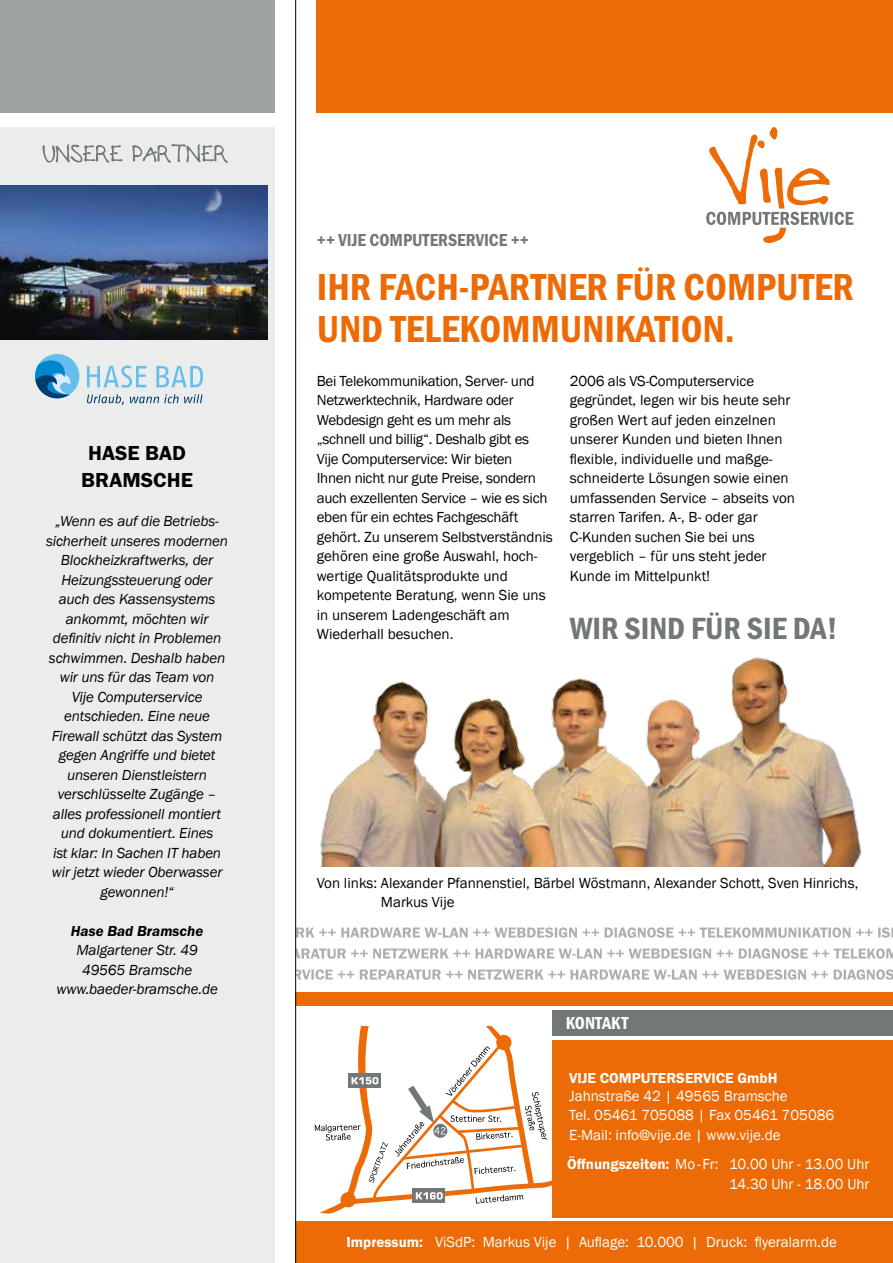
<style>
.page{position:relative;width:893px;height:1263px;background:#fff}
.page>*{position:absolute;margin:0;border:0;box-sizing:border-box;transform-origin:0 0}
.t1{font:39px/42px "Franklin Gothic URW Con Dem";color:#ed6b06}
.t2{font:31.8px "Franklin Gothic URW Con Dem";color:#727777}
.t3{font:21px/27px "Franklin Gothic URW Dem";color:#000;text-align:center}
.t4{font:18px "Franklin Gothic URW Con Dem";color:#727777}
.t5{font:18px "Franklin Gothic URW Con Dem";color:#fff}
.t6{font:italic 15px/19.5px "Franklin Gothic";letter-spacing:-.01em;color:#000;text-align:center}
.t7{font:15px/19.5px "Franklin Gothic";letter-spacing:-.02em;color:#000}
.t8{font:15px/19.5px "Franklin Gothic";color:#000}
.t9{font:15px/19.5px "Franklin Gothic";color:#fff}
.t10{font:15px "Franklin Gothic URW Dem";color:#fff}
.t11{font:15px "Franklin Gothic URW Dem Ita";color:#000}
.s1{font-family:"Franklin Gothic URW Dem"}
</style>
<div class="page">
<svg style="left:296px;top:969px;width:597px;height:11px"></svg>
<svg style="left:296px;top:948px;width:597px;height:11px"></svg>
<svg style="left:296px;top:927px;width:597px;height:11px"></svg>
<svg style="left:315px;top:1024px;width:240px;height:191px"></svg>
<div style="left:317px;top:0;width:576px;height:112px;background:#ed6b06"></div>
<div style="left:0;top:0;width:275px;height:112px;background:#9ea2a2"></div>
<div style="left:0;top:127px;width:274px;height:1136px;background:#ebecec"></div>
<svg style="left:43px;top:144px;width:185px;height:19px"></svg>
<div style="left:553px;top:1040px;width:340px;height:177px;background:#ed6b06"></div>
<div style="left:296px;top:1222px;width:597px;height:41px;background:#ed6b06"></div>
<div style="left:295px;top:992px;width:598px;height:14px;background:#ed6b06"></div>
<div style="left:553px;top:1010px;width:340px;height:25px;background:#727777"></div>
<img style="left:0;top:185px;width:267px;height:155px">
<hr style="left:295px;top:0;width:1px;height:1263px;background:#000">
<svg style="left:706px;top:127px;width:147px;height:116px"></svg>
<img style="left:320px;top:657px;width:542px;height:209px">
<svg style="left:87px;top:366px;width:59px;height:22px"></svg>
<svg style="left:156px;top:366px;width:47px;height:21px"></svg>
<svg style="left:87px;top:394px;width:37px;height:11px"></svg>
<svg style="left:130px;top:394px;width:73px;height:9px"></svg>
<div style="left:35px;top:354px;width:44px;height:44px;background:#65beec;border-radius:50%"></div>
<svg style="left:35px;top:360px;width:37px;height:38px"></svg>
<h3 class="t3" style="left:81px;top:440px;width:113px">HASE BAD<br>BRAMSCHE</h3>
<p class="t6" style="left:46px;top:512px;width:184px">„Wenn es auf die Betriebs&shy;sicherheit unseres modernen<br>Blockheizkraftwerks, der<br>Heizungssteuerung oder auch des Kassensystems ankommt, möchten wir definitiv nicht in Problemen schwimmen. Deshalb haben wir uns für das Team von<br>Vije Computerservice entschieden. Eine neue<br>Firewall schützt das System gegen Angriffe und bietet unseren Dienstleistern verschlüsselte Zugänge – alles professionell montiert und dokumentiert. Eines<br>ist klar: In Sachen IT haben wir jetzt wieder Oberwasser gewonnen!“</p>
<p class="t11" style="left:71px;top:921px;width:134px">Hase Bad Bramsche</p>
<p class="t6" style="left:56px;top:941px;width:163px">Malgartener Str. 49<br>49565 Bramsche www.baeder-bramsche.de</p>
<p class="t4" style="left:317px;top:229px;width:214px">++ VIJE COMPUTERSERVICE ++</p>
<h1 class="t1" style="left:317px;top:266px;width:539px">IHR FACH-PARTNER FÜR COMPUTER<br>UND TELEKOMMUNIKATION.</h1>
<p class="t7" style="left:317px;top:371px;width:237px">Bei Telekommunikation, Server- und Netzwerktechnik, Hardware oder Webdesign geht es um mehr als „schnell und billig“. Deshalb gibt es Vije Computerservice: Wir bieten<br>Ihnen nicht nur gute Preise, sondern auch exzellenten Service – wie es sich eben für ein echtes Fachgeschäft gehört. Zu unserem Selbstverständnis gehören eine große Auswahl, hoch&shy;wertige Qualitätsprodukte und kompetente Beratung, wenn Sie uns in unserem Ladengeschäft am Wiederhall besuchen.</p>
<p class="t8" style="left:570px;top:371px;width:227px">2006 als VS-Computerservice gegründet, legen wir bis heute sehr großen Wert auf jeden einzelnen unserer Kunden und bieten Ihnen flexible, individuelle und maßge&shy;schneiderte Lösungen sowie einen umfassenden Service – abseits von starren Tarifen. A-, B- oder gar<br>C-Kunden suchen Sie bei uns vergeblich – für uns steht jeder<br>Kunde im Mittelpunkt!</p>
<h2 class="t2" style="left:570px;top:609px;width:269px">WIR SIND FÜR SIE DA!</h2>
<p class="t8" style="left:381px;top:873px;width:479px;text-indent:-64px">Von links: Alexander Pfannenstiel, Bärbel Wöstmann, Alexander Schott, Sven Hinrichs,<br>Markus Vije</p>
<p class="t5" style="left:566px;top:1012px;width:64px">KONTAKT</p>
<p class="t10" style="left:569px;top:1068px;width:210px">VIJE COMPUTERSERVICE GmbH</p>
<p class="t9" style="left:569px;top:1086px;width:267px">Jahnstraße 42 | 49565 Bramsche<br>Tel. 05461 705088 | Fax 05461 705086<br>E-Mail: info@vije.de | www.vije.de</p>
<p class="t9" style="left:567px;top:1155px;width:304px;text-align:right"><span class="s1">Öffnungszeiten:</span> Mo-Fr: 10.00 Uhr - 13.00 Uhr<br>14.30 Uhr - 18.00 Uhr</p>
<p class="t9" style="left:347px;top:1232px;width:492px"><span class="s1">Impressum:</span> ViSdP: Markus Vije | Auflage: 10.000 | Druck: flyeralarm.de</p>
</div>
